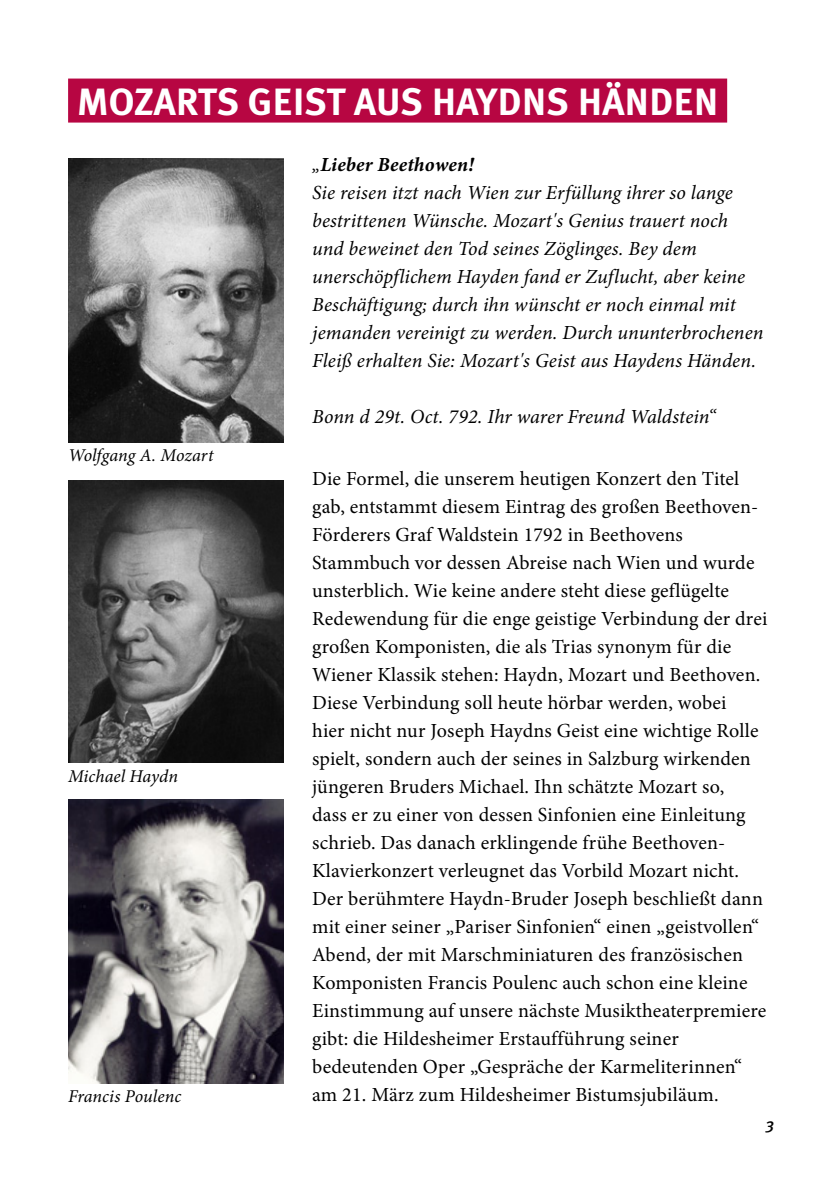
<style>
.page{position:relative;width:840px;height:1191px;background:#fff}
.page>*{position:absolute;margin:0;border:0;box-sizing:border-box;transform-origin:0 0}
.t1{font:700 38px "Meta Plus";color:#fff}
.t2{font:20px/28px "Minion Pro";letter-spacing:.01em;color:#000}
.t3{font:italic 20px/28px "Minion Pro";letter-spacing:.005em;color:#000}
.t4{font:italic 18px "Minion Pro";color:#000}
.t5{font:italic 16px "Meta Medium LF";color:#000}
.s1{font-weight:700}
</style>
<div class="page">
<div style="left:68px;top:79px;width:658px;height:44px;background:#b70642"></div>
<img style="left:68px;top:480px;width:215px;height:283px">
<img style="left:68px;top:159px;width:215px;height:283px">
<img style="left:68px;top:799px;width:215px;height:284px">
<h1 class="t1" style="left:77px;top:79px;width:643px">MOZARTS GEIST AUS HAYDNS HÄNDEN</h1>
<p class="t4" style="left:68px;top:443px;width:147px">Wolfgang A. Mozart</p>
<p class="t4" style="left:68px;top:763px;width:111px">Michael Haydn</p>
<p class="t4" style="left:68px;top:1084px;width:115px">Francis Poulenc</p>
<p class="t3" style="left:312px;top:150px;width:452px">„<span class="s1">Lieber Beethowen!<br></span>Sie reisen itzt nach Wien zur Erfüllung ihrer so lange bestrittenen Wünsche. Mozart's Genius trauert noch und beweinet den Tod seines Zöglinges. Bey dem unerschöpflichem Hayden fand er Zuflucht, aber keine Beschäftigung; durch ihn wünscht er noch einmal mit jemanden vereinigt zu werden. Durch ununterbrochenen Fleiß erhalten Sie: Mozart's Geist aus Haydens Händen.</p>
<p class="t3" style="left:312px;top:402px;width:405px">Bonn d 29t. Oct. 792. Ihr warer Freund Waldstein“</p>
<p class="t2" style="left:312px;top:464px;width:456px">Die Formel, die unserem heutigen Konzert den Titel gab, entstammt diesem Eintrag des großen Beethoven-Förderers Graf Waldstein 1792 in Beethovens Stammbuch vor dessen Abreise nach Wien und wurde unsterblich. Wie keine andere steht diese geflügelte Redewendung für die enge geistige Verbindung der drei großen Komponisten, die als Trias synonym für die Wiener Klassik stehen: Haydn, Mozart und Beethoven.<br>Diese Verbindung soll heute hörbar werden, wobei<br>hier nicht nur Joseph Haydns Geist eine wichtige Rolle spielt, sondern auch der seines in Salzburg wirkenden jüngeren Bruders Michael. Ihn schätzte Mozart so,<br>dass er zu einer von dessen Sinfonien eine Einleitung schrieb. Das danach erklingende frühe Beethoven-Klavierkonzert verleugnet das Vorbild Mozart nicht.<br>Der berühmtere Haydn-Bruder Joseph beschließt dann mit einer seiner „Pariser Sinfonien“ einen „geistvollen“ Abend, der mit Marschminiaturen des französischen Komponisten Francis Poulenc auch schon eine kleine Einstimmung auf unsere nächste Musiktheaterpremiere gibt: die Hildesheimer Erstaufführung seiner bedeutenden Oper „Gespräche der Karmeliterinnen“ am 21. März zum Hildesheimer Bistumsjubiläum.</p>
<p class="t5" style="left:764px;top:1117px;width:14px">3</p>
</div>
